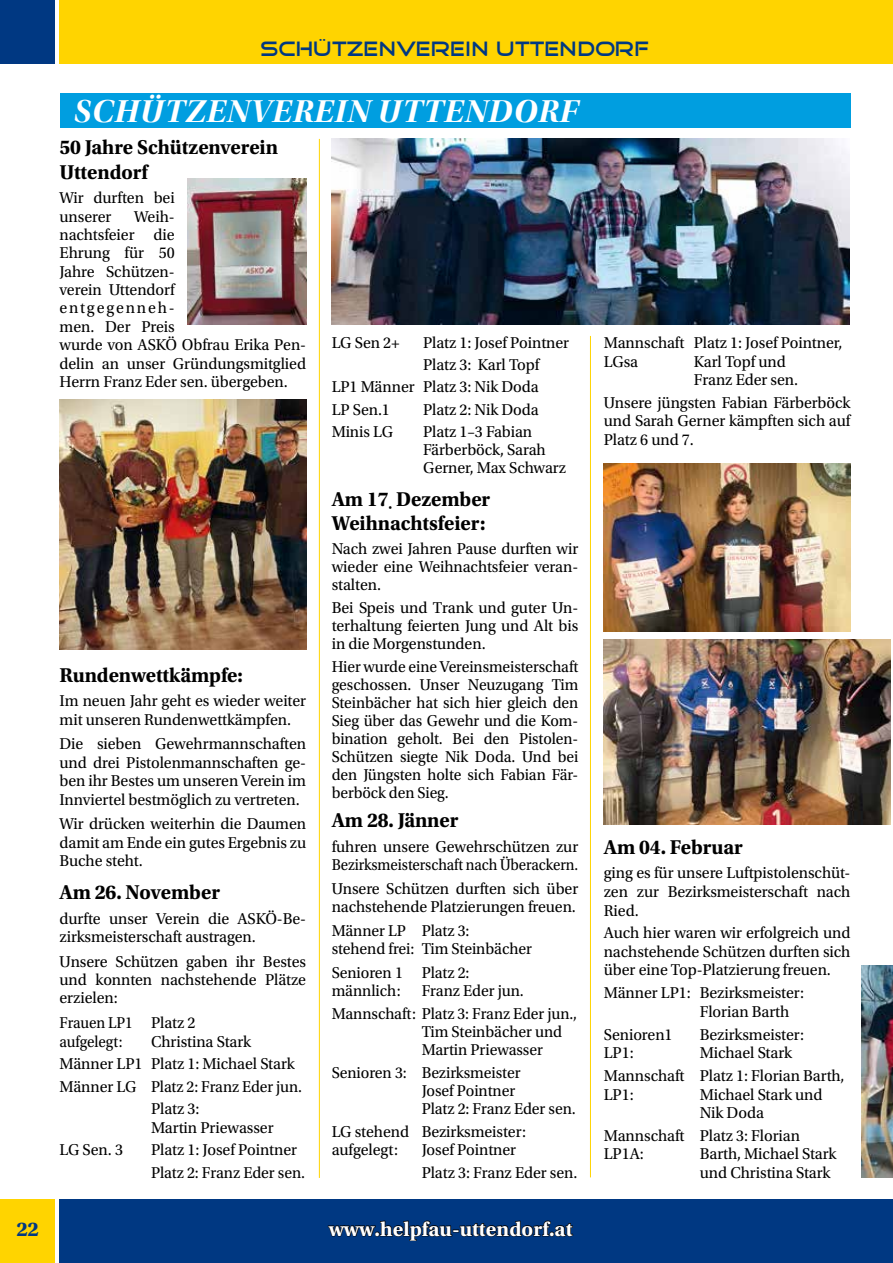
<style>
.page{position:relative;width:893px;height:1263px;background:#fff}
.page>*{position:absolute;margin:0;border:0;box-sizing:border-box;transform-origin:0 0}
.t1{font:33px "Utopia Std Bold Disp It";letter-spacing:.03em;color:#fff}
.t2{font:700 21px/24.3px "Utopia Std";letter-spacing:-.005em;color:#000}
.t3{font:700 21px "Utopia Std";color:#fff}
.t4{font:21px "Good Times";color:#003882}
.t5{font:700 21px "Utopia Std";color:#003882}
.t6{font:16.5px/18.3px "Utopia Std";letter-spacing:-.005em;color:#000}
.t7{font:16.5px/18px "Utopia Std";letter-spacing:-.005em;color:#000;text-align:justify;scale:.95 1}
.t8{font:16.5px/18px "Utopia Std";letter-spacing:-.005em;color:#000;scale:.96 1}
.t9{font:16.5px/18.3px "Utopia Std";letter-spacing:-.005em;color:#000;scale:.92 1}
</style>
<div class="page">
<div style="left:60px;top:1199px;width:833px;height:64px;background:#003882"></div>
<div style="left:0;top:1199px;width:55px;height:64px;background:#ffd400"></div>
<div style="left:60px;top:0;width:833px;height:64px;background:#ffd400"></div>
<svg style="left:327px;top:1220px;width:247px;height:21px"></svg>
<div style="left:0;top:0;width:55px;height:64px;background:#003882"></div>
<hr style="left:319px;top:139px;width:1px;height:1039px;background:#ffd400">
<hr style="left:590px;top:336px;width:1px;height:841px;background:#ffd400">
<div style="left:60px;top:94px;width:790px;height:34px;background:#009ee0"></div>
<img style="left:332px;top:139px;width:517px;height:186px">
<img style="left:604px;top:639px;width:287px;height:186px">
<img style="left:862px;top:965px;width:31px;height:212px">
<img style="left:60px;top:399px;width:246px;height:250px">
<img style="left:188px;top:179px;width:118px;height:146px">
<img style="left:604px;top:463px;width:246px;height:168px">
<p class="t4" style="left:261px;top:39px;width:390px">SCHÜTZENVEREIN UTTENDORF</p>
<h1 class="t1" style="left:74px;top:93px;width:505px">SCHÜTZENVEREIN UTTENDORF</h1>
<p class="t2" style="left:60px;top:135px;width:220px">50 Jahre Schützenverein<br>Uttendorf</p>
<p class="t6" style="left:60px;top:189px;width:117px">Wir durften bei unserer</p>
<p class="t6" style="left:60px;top:207px;width:248px;text-indent:74px">Weih-<br>nachtsfeier die<br>Ehrung für 50<br>Jahre Schützen-<br>verein Uttendorf<br>entgegenneh-<br>men. Der Preis<br>wurde von ASKÖ Obfrau Erika Pen&shy;delin an unser Gründungsmitglied<br>Herrn Franz Eder sen. übergeben.</p>
<p class="t2" style="left:60px;top:663px;width:185px">Rundenwettkämpfe:</p>
<p class="t6" style="left:60px;top:692px;width:248px">Im neuen Jahr geht es wieder weiter mit unseren Rundenwettkämpfen.</p>
<p class="t6" style="left:60px;top:735px;width:248px;text-align:justify">Die sieben Gewehrmannschaften und drei Pistolenmannschaften ge&shy;ben ihr Bestes um unseren Verein im Innviertel bestmöglich zu vertreten.</p>
<p class="t6" style="left:60px;top:815px;width:248px;text-align:justify">Wir drücken weiterhin die Daumen damit am Ende ein gutes Ergebnis zu Buche steht.</p>
<p class="t2" style="left:60px;top:880px;width:162px">Am 26. November</p>
<p class="t6" style="left:60px;top:909px;width:248px">durfte unser Verein die ASKÖ-Be&shy;zirksmeisterschaft austragen.</p>
<p class="t6" style="left:60px;top:952px;width:248px;text-align:justify">Unsere Schützen gaben ihr Bestes und konnten nachstehende Plätze erzielen:</p>
<p class="t9" style="left:60px;top:1014px;width:149px">Frauen LP1 Platz 2 aufgelegt:</p>
<p class="t6" style="left:151px;top:1032px;width:102px">Christina Stark</p>
<p class="t6" style="left:60px;top:1055px;width:237px">Männer LP1 Platz 1: Michael Stark</p>
<p class="t6" style="left:60px;top:1077px;width:244px">Männer LG Platz 2: Franz Eder jun.</p>
<p class="t6" style="left:151px;top:1100px;width:50px">Platz 3:</p>
<p class="t6" style="left:151px;top:1118px;width:124px">Martin Priewasser</p>
<p class="t6" style="left:60px;top:1141px;width:65px">LG Sen. 3</p>
<p class="t6" style="left:151px;top:1139px;width:156px;line-height:22.6px">Platz 1: Josef Pointner<br>Platz 2: Franz Eder sen.</p>
<p class="t6" style="left:332px;top:334px;width:70px">LG Sen 2+</p>
<p class="t6" style="left:423px;top:334px;width:147px">Platz 1: Josef Pointner</p>
<p class="t6" style="left:423px;top:356px;width:118px">Platz 3: Karl Topf</p>
<p class="t6" style="left:332px;top:378px;width:209px">LP1 Männer Platz 3: Nik Doda</p>
<p class="t6" style="left:332px;top:400px;width:60px">LP Sen.1</p>
<p class="t6" style="left:423px;top:400px;width:117px">Platz 2: Nik Doda</p>
<p class="t6" style="left:332px;top:423px;width:63px">Minis LG</p>
<p class="t6" style="left:423px;top:423px;width:144px">Platz 1–3 Fabian<br>Färberböck, Sarah<br>Gerner, Max Schwarz</p>
<p class="t2" style="left:332px;top:487px;width:160px">Am 17. Dezember<br>Weihnachtsfeier:</p>
<p class="t6" style="left:332px;top:540px;width:248px;text-align:justify">Nach zwei Jahren Pause durften wir wieder eine Weihnachtsfeier veran&shy;stalten.</p>
<p class="t6" style="left:332px;top:599px;width:248px;text-align:justify">Bei Speis und Trank und guter Un&shy;terhaltung feierten Jung und Alt bis in die Morgenstunden.</p>
<p class="t7" style="left:332px;top:658px;width:261px">Hier wurde eine Vereinsmeisterschaft geschossen. Unser Neuzugang Tim Steinbächer hat sich hier gleich den Sieg über das Gewehr und die Kom&shy;bination geholt. Bei den Pistolen-Schützen siegte Nik Doda. Und bei den Jüngsten holte sich Fabian Fär&shy;berböck den Sieg.</p>
<p class="t2" style="left:332px;top:808px;width:128px">Am 28. Jänner</p>
<p class="t6" style="left:332px;top:837px;width:248px">fuhren unsere Gewehrschützen zur<br>Bezirksmeisterschaft nach Überackern.</p>
<p class="t6" style="left:332px;top:880px;width:248px">Unsere Schützen durften sich über nachstehende Platzierungen freuen.</p>
<p class="t8" style="left:332px;top:922px;width:210px">Männer LP Platz 3:<br>stehend frei: Tim Steinbächer</p>
<p class="t8" style="left:332px;top:963px;width:145px">Senioren 1 Platz 2: männlich:</p>
<p class="t8" style="left:332px;top:979px;width:257px;line-height:23.1px;text-indent:90px">Franz Eder jun.<br>Mannschaft: Platz 3: Franz Eder jun.,</p>
<p class="t8" style="left:422px;top:1022px;width:148px">Tim Steinbächer und<br>Martin Priewasser</p>
<p class="t8" style="left:422px;top:1064px;width:162px;text-indent:-90px">Senioren 3: Bezirksmeister<br>Josef Pointner<br>Platz 2: Franz Eder sen.</p>
<p class="t6" style="left:332px;top:1123px;width:196px">LG stehend Bezirksmeister: aufgelegt:</p>
<p class="t6" style="left:422px;top:1138px;width:157px;line-height:23.1px">Josef Pointner<br>Platz 3: Franz Eder sen.</p>
<p class="t5" style="left:16px;top:1217px;width:24px">22</p>
<p class="t3" style="left:329px;top:1217px;width:246px">www.helpfau-uttendorf.at</p>
<p class="t6" style="left:604px;top:334px;width:240px">Mannschaft Platz 1: Josef Pointner,<br>LGsa</p>
<p class="t6" style="left:694px;top:352px;width:106px">Karl Topf und<br>Franz Eder sen.</p>
<p class="t6" style="left:604px;top:393px;width:248px;text-align:justify">Unsere jüngsten Fabian Färberböck und Sarah Gerner kämpften sich auf Platz 6 und 7.</p>
<p class="t2" style="left:604px;top:835px;width:140px">Am 04. Februar</p>
<p class="t6" style="left:604px;top:864px;width:248px;text-align:justify">ging es für unsere Luftpistolenschüt&shy;zen zur Bezirksmeisterschaft nach Ried.</p>
<p class="t6" style="left:604px;top:924px;width:248px;text-align:justify">Auch hier waren wir erfolgreich und nachstehende Schützen durften sich über eine Top-Platzierung freuen.</p>
<p class="t6" style="left:700px;top:984px;width:106px;text-indent:-96px">Männer LP1: Bezirksmeister:<br>Florian Barth</p>
<p class="t6" style="left:604px;top:1025px;width:70px">Senioren1</p>
<p class="t6" style="left:700px;top:1025px;width:106px">Bezirksmeister:</p>
<p class="t6" style="left:604px;top:1044px;width:31px">LP1:</p>
<p class="t6" style="left:604px;top:1042px;width:242px;line-height:22.8px;text-indent:96px">Michael Stark<br>Mannschaft Platz 1: Florian Barth,</p>
<p class="t6" style="left:604px;top:1085px;width:31px">LP1:</p>
<p class="t6" style="left:700px;top:1085px;width:124px">Michael Stark und<br>Nik Doda</p>
<p class="t6" style="left:604px;top:1126px;width:198px">Mannschaft Platz 3: Florian<br>LP1A:</p>
<p class="t6" style="left:700px;top:1145px;width:138px">Barth, Michael Stark und Christina Stark</p>
</div>
